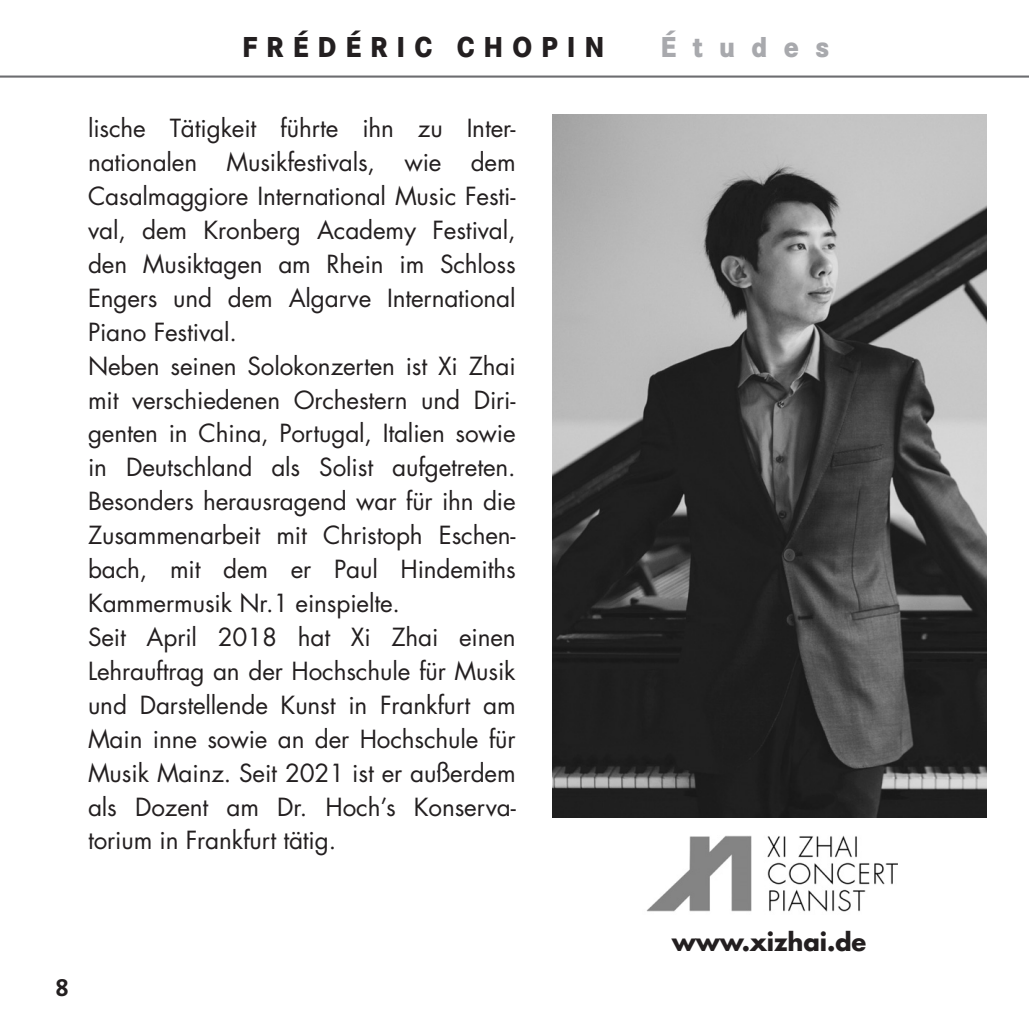
<style>
.page{position:relative;width:1029px;height:1021px;background:#fff}
.page>*{position:absolute;margin:0;border:0;box-sizing:border-box;transform-origin:0 0}
.t1{font:800 30px "Corporate S";letter-spacing:.335em;color:#231f20;scale:.89 1}
.t2{font:800 30px "Corporate S";letter-spacing:.615em;color:#a8a9ad;scale:.89 1}
.t3{font:24.3px/33.9px "Futura";letter-spacing:-.005em;color:#231f20}
.t4{font:700 24.3px "Futura";letter-spacing:-.005em;color:#231f20}
.t5{font:700 24px "The Sans";color:#231f20}
</style>
<div class="page">
<hr style="left:0;top:75px;width:1029px;height:3px;background:#6c6d70">
<img style="left:646px;top:835px;width:251px;height:77px">
<img style="left:552px;top:114px;width:434px;height:703px">
<p class="t1" style="left:242px;top:36px;width:409px">FRÉDÉRIC CHOPIN</p>
<p class="t2" style="left:661px;top:36px;width:191px">Études</p>
<p class="t3" style="left:88px;top:113px;width:429px">lische Tätigkeit führte ihn zu Inter&shy;nationalen Musikfestivals, wie dem Casalmaggiore International Music Festi&shy;val, dem Kronberg Academy Festival, den Musiktagen am Rhein im Schloss Engers und dem Algarve International Piano Festival.<br>Neben seinen Solokonzerten ist Xi Zhai mit verschiedenen Orchestern und Diri&shy;genten in China, Portugal, Italien sowie in Deutschland als Solist aufgetreten.<br>Besonders herausragend war für ihn die Zusammenarbeit mit Christoph Eschen&shy;bach, mit dem er Paul Hindemiths Kammermusik Nr.1 einspielte.<br>Seit April 2018 hat Xi Zhai einen Lehrauftrag an der Hochschule für Musik und Darstellende Kunst in Frankfurt am Main inne sowie an der Hochschule für Musik Mainz. Seit 2021 ist er außerdem als Dozent am Dr. Hoch’s Konserva&shy;torium in Frankfurt tätig.</p>
<p class="t5" style="left:56px;top:978px;width:15px">8</p>
<p class="t4" style="left:672px;top:930px;width:196px">www.xizhai.de</p>
</div>
